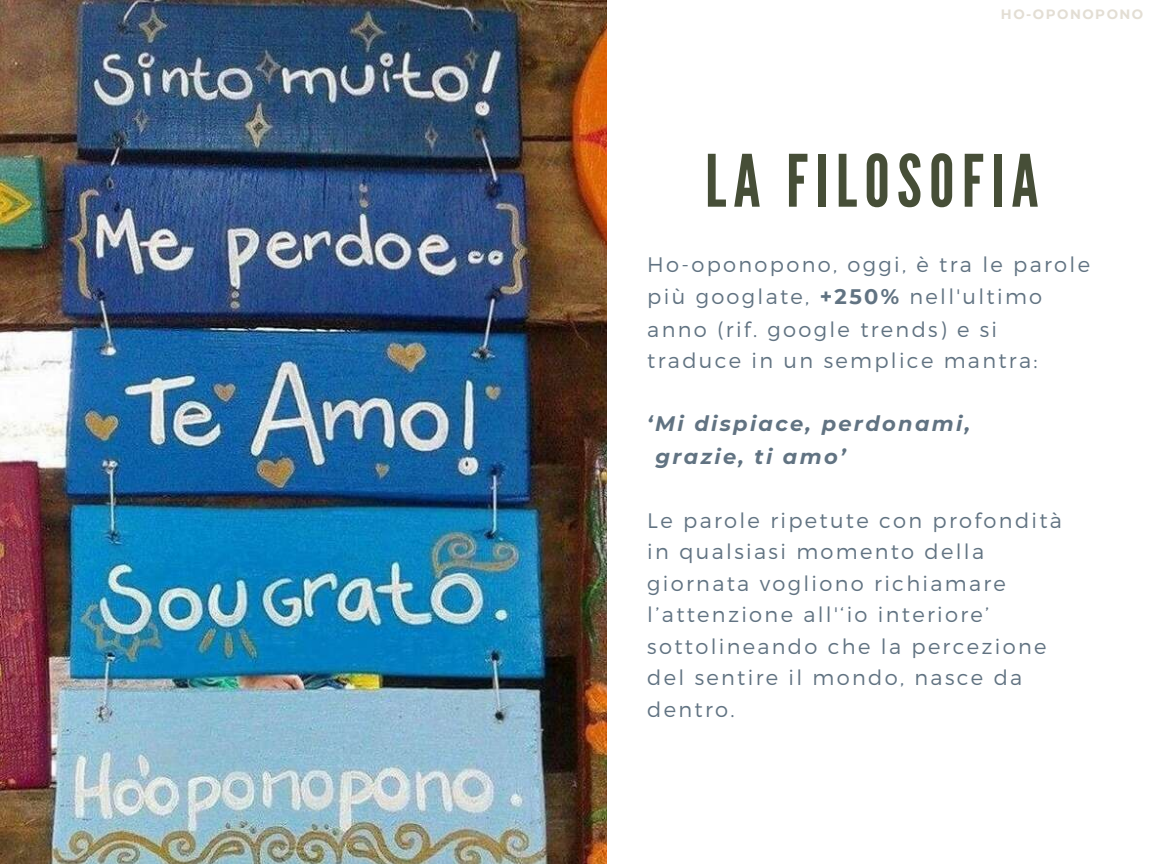
<style>
.page{position:relative;width:1152px;height:864px;background:#fff}
.page>*{position:absolute;margin:0;border:0;box-sizing:border-box;transform-origin:0 0}
.t1{font:72px "League Gothic";letter-spacing:.1em;color:#464e37}
.t2{font:300 21px/31.5px "Montserrat";letter-spacing:.11em;color:#617382}
.t3{font:italic 700 21px/32.7px "Montserrat";letter-spacing:.11em;color:#617382}
.t4{font:700 13.5px "Montserrat";letter-spacing:.11em;color:#e3ded4}
.s1{font-weight:700}
</style>
<div class="page">
<img style="left:0;top:0;width:606px;height:864px">
<p class="t4" style="left:1001px;top:6px;width:144px">HO-OPONOPONO</p>
<h1 class="t1" style="left:705px;top:139px;width:335px">LA FILOSOFIA</h1>
<p class="t2" style="left:647px;top:248px;width:444px">Ho-oponopono, oggi, è tra le parole più googlate, <span class="s1">+250%</span> nell'ultimo anno (rif. google trends) e si traduce in un semplice mantra:</p>
<p class="t3" style="left:656px;top:407px;width:316px;text-indent:-8px">‘Mi dispiace, perdonami, grazie, ti amo’</p>
<p class="t2" style="left:647px;top:503px;width:416px">Le parole ripetute con profondità in qualsiasi momento della giornata vogliono richiamare l’attenzione all'‘io interiore’ sottolineando che la percezione del sentire il mondo, nasce da dentro.</p>
</div>
